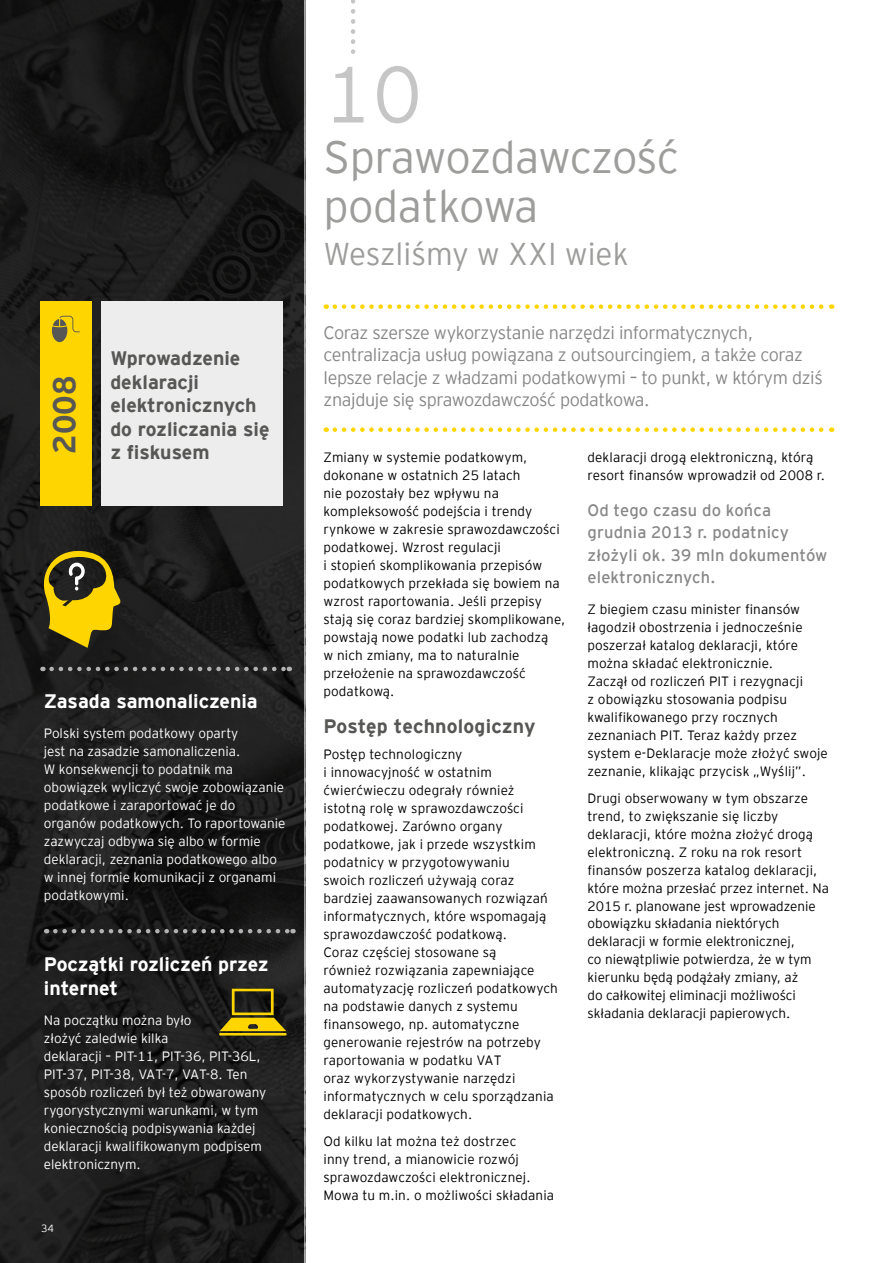
<style>
.page{position:relative;width:893px;height:1263px;background:#fff}
.page>*{position:absolute;margin:0;border:0;box-sizing:border-box;transform-origin:0 0}
.t1{font:300 79.5px "EY Interstate";color:#c6c6c6}
.t2{font:300 45px/49.5px "EY Interstate";letter-spacing:-.025em;color:#9d9d9c}
.t3{font:300 31.5px "EY Interstate";color:#9d9d9c}
.t4{font:700 31.5px "EY Interstate";color:#575756}
.t5{font:700 19.5px/23.4px "EY Interstate";color:#575756}
.t6{font:700 19.5px/23.4px "EY Interstate";color:#fff}
.t7{font:300 18px/22.5px "EY Interstate";letter-spacing:-.02em;color:#878787}
.t8{font:16.5px/22.5px "EY Interstate";letter-spacing:.01em;color:#878787}
.t9{font:300 13.5px/18px "EY Interstate";letter-spacing:.01em;color:#000}
.t10{font:300 13.5px/18px "EY Interstate";color:#fff}
.t11{font:300 10.5px "EY Interstate";color:#fff}
</style>
<div class="page">
<svg style="left:0;top:0;width:305px;height:1263px;background:#1c1c1c"></svg>
<svg style="left:335px;top:304px;width:497px;height:5px"></svg>
<svg style="left:335px;top:427px;width:497px;height:5px"></svg>
<div style="left:101px;top:302px;width:181px;height:204px;background:#ededed"></div>
<div style="left:40px;top:302px;width:51px;height:204px;background:#ffd500"></div>
<svg style="left:52px;top:316px;width:28px;height:26px"></svg>
<svg style="left:52px;top:667px;width:238px;height:4px"></svg>
<svg style="left:55px;top:929px;width:239px;height:4px"></svg>
<svg style="left:39px;top:549px;width:83px;height:99px;background:#7d6c15"></svg>
<hr style="left:219px;top:1033px;width:68px;height:2px;background:#ffd500">
<svg style="left:220px;top:989px;width:66px;height:42px;background:#6c5c0f"></svg>
<svg style="left:351px;top:0;width:4px;height:53px"></svg>
<h3 class="t4" style="left:42px;top:454px;width:80px;rotate:-90deg">2008</h3>
<h3 class="t5" style="left:110px;top:345px;width:161px">Wprowadzenie deklaracji elektronicznych do rozliczania się</h3>
<h3 class="t5" style="left:110px;top:439px;width:101px">z fiskusem</h3>
<h3 class="t6" style="left:44px;top:688px;width:215px">Zasada samonaliczenia</h3>
<p class="t10" style="left:44px;top:723px;width:243px">Polski system podatkowy oparty<br>jest na zasadzie samonaliczenia.<br>W konsekwencji to podatnik ma obowiązek wyliczyć swoje zobowiązanie podatkowe i zaraportować je do organów podatkowych. To raportowanie zazwyczaj odbywa się albo w formie deklaracji, zeznania podatkowego albo w innej formie komunikacji z organami podatkowymi.</p>
<h3 class="t6" style="left:44px;top:951px;width:226px">Początki rozliczeń przez internet</h3>
<p class="t10" style="left:44px;top:1010px;width:224px">Na początku można było<br>złożyć zaledwie kilka<br>deklaracji – PIT-11, PIT-36, PIT-36L,<br>PIT-37, PIT-38, VAT-7, VAT-8. Ten sposób rozliczeń był też obwarowany rygorystycznymi warunkami, w tym koniecznością podpisywania każdej deklaracji kwalifikowanym podpisem elektronicznym.</p>
<p class="t11" style="left:41px;top:1221px;width:14px">34</p>
<h1 class="t1" style="left:323px;top:38px;width:100px">10</h1>
<h2 class="t2" style="left:323px;top:129px;width:357px">Sprawozdawczość podatkowa</h2>
<h3 class="t3" style="left:323px;top:232px;width:307px">Weszliśmy w XXI wiek</h3>
<h3 class="t7" style="left:323px;top:320px;width:501px">Coraz szersze wykorzystanie narzędzi informatycznych, centralizacja usług powiązana z outsourcingiem, a także coraz lepsze relacje z władzami podatkowymi – to punkt, w którym dziś znajduje się sprawozdawczość podatkowa.</h3>
<p class="t9" style="left:323px;top:448px;width:243px">Zmiany w systemie podatkowym, dokonane w ostatnich 25 latach<br>nie pozostały bez wpływu na kompleksowość podejścia i trendy rynkowe w zakresie sprawozdawczości podatkowej. Wzrost regulacji<br>i stopień skomplikowania przepisów podatkowych przekłada się bowiem na wzrost raportowania. Jeśli przepisy stają się coraz bardziej skomplikowane, powstają nowe podatki lub zachodzą<br>w nich zmiany, ma to naturalnie przełożenie na sprawozdawczość podatkową.</p>
<h3 class="t5" style="left:323px;top:713px;width:214px">Postęp technologiczny</h3>
<p class="t9" style="left:323px;top:745px;width:236px">Postęp technologiczny<br>i innowacyjność w ostatnim ćwierćwieczu odegrały również istotną rolę w sprawozdawczości podatkowej. Zarówno organy podatkowe, jak i przede wszystkim podatnicy w przygotowywaniu<br>swoich rozliczeń używają coraz bardziej zaawansowanych rozwiązań informatycznych, które wspomagają sprawozdawczość podatkową.<br>Coraz częściej stosowane są<br>również rozwiązania zapewniające automatyzację rozliczeń podatkowych na podstawie danych z systemu finansowego, np. automatyczne generowanie rejestrów na potrzeby raportowania w podatku VAT<br>oraz wykorzystywanie narzędzi informatycznych w celu sporządzania deklaracji podatkowych.</p>
<p class="t9" style="left:323px;top:1131px;width:232px">Od kilku lat można też dostrzec<br>inny trend, a mianowicie rozwój sprawozdawczości elektronicznej.<br>Mowa tu m.in. o możliwości składania</p>
<p class="t9" style="left:587px;top:448px;width:239px">deklaracji drogą elektroniczną, którą resort finansów wprowadził od 2008 r.</p>
<p class="t8" style="left:587px;top:498px;width:242px">Od tego czasu do końca grudnia 2013 r. podatnicy złożyli ok. 39 mln dokumentów elektronicznych.</p>
<p class="t9" style="left:587px;top:599px;width:242px">Z biegiem czasu minister finansów łagodził obostrzenia i jednocześnie poszerzał katalog deklaracji, które można składać elektronicznie.<br>Zaczął od rozliczeń PIT i rezygnacji<br>z obowiązku stosowania podpisu kwalifikowanego przy rocznych zeznaniach PIT. Teraz każdy przez system e-Deklaracje może złożyć swoje zeznanie, klikając przycisk „Wyślij”.</p>
<p class="t9" style="left:587px;top:788px;width:243px">Drugi obserwowany w tym obszarze trend, to zwiększanie się liczby deklaracji, które można złożyć drogą elektroniczną. Z roku na rok resort finansów poszerza katalog deklaracji, które można przesłać przez internet. Na 2015 r. planowane jest wprowadzenie obowiązku składania niektórych deklaracji w formie elektronicznej,<br>co niewątpliwie potwierdza, że w tym kierunku będą podążały zmiany, aż<br>do całkowitej eliminacji możliwości składania deklaracji papierowych.</p>
</div>
